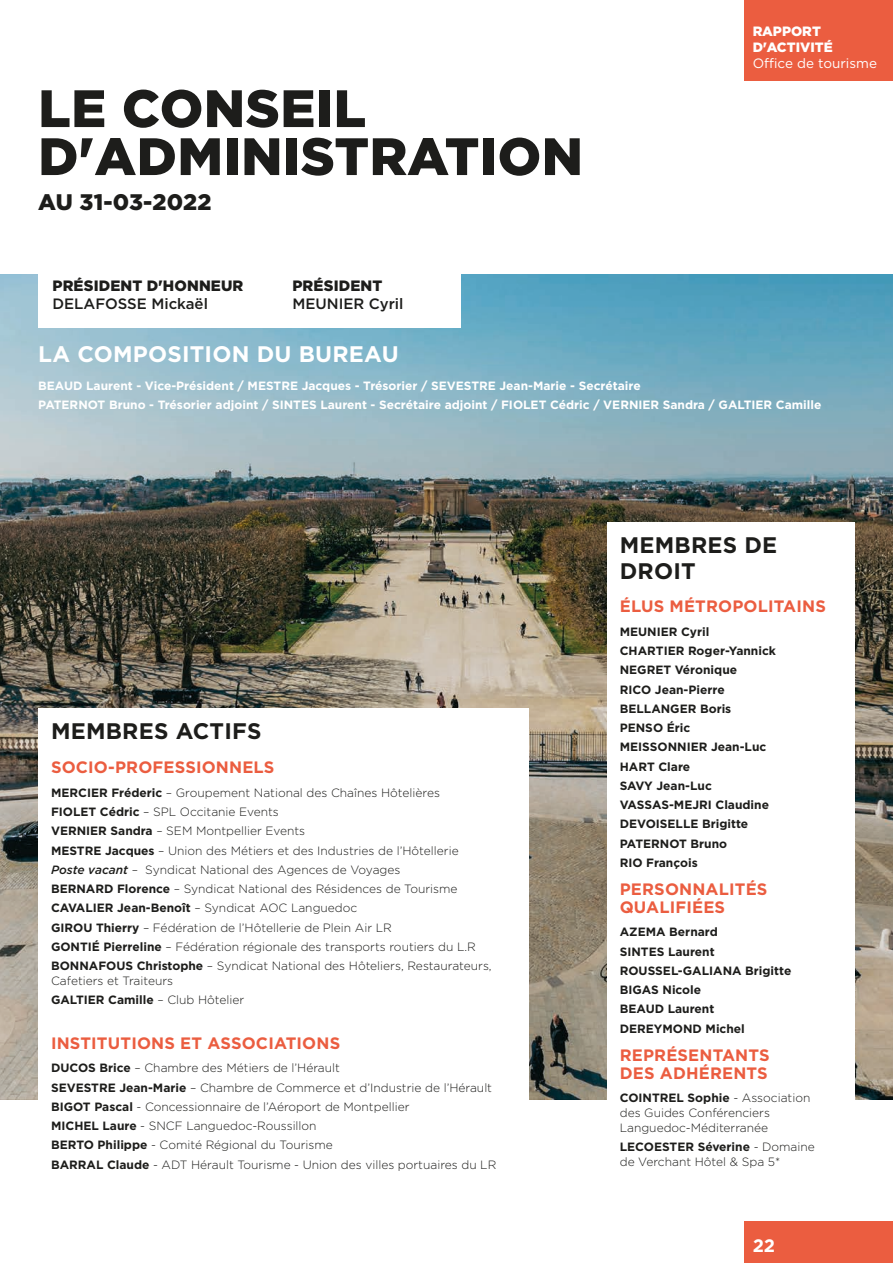
<style>
.page{position:relative;width:893px;height:1263px;background:#fff}
.page>*{position:absolute;margin:0;border:0;box-sizing:border-box;transform-origin:0 0}
.t1{font:900 52.5px/48px "Gotham";letter-spacing:.01em;color:#1d1d1b}
.t2{font:700 22.5px/25.5px "Gotham";letter-spacing:.01em;color:#1d1d1b}
.t3{font:700 22.5px "Gotham";letter-spacing:.01em;color:#fff}
.t4{font:900 22.5px "Gotham";letter-spacing:.005em;color:#1d1d1b}
.t5{font:700 18px "Gotham";color:#fff}
.t6{font:700 16.5px/18px "Gotham";letter-spacing:.01em;color:#eb5d40}
.t7{font:500 15px "Gotham";color:#1d1d1b}
.t8{font:900 15px "Gotham";letter-spacing:.01em;color:#1d1d1b}
.t9{font:900 13.5px/16.2px "Gotham";color:#fff}
.t10{font:13.5px "Gotham";color:#fff}
.t11{font:300 12px/19.2px "Gotham";color:#1d1d1b}
.t12{font:700 12px/19.2px "Gotham";color:#1d1d1b}
.t13{font:700 12px/19.2px "Gotham";color:#fff}
.s1{font-weight:700}
.s2{font-weight:500;font-style:italic}
</style>
<div class="page">
<div style="left:744px;top:1222px;width:149px;height:41px;background:#eb5d40"></div>
<div style="left:744px;top:0;width:149px;height:81px;background:#eb5d40"></div>
<img style="left:0;top:274px;width:893px;height:825px">
<div style="left:607px;top:522px;width:248px;height:678px;background:#fff"></div>
<div style="left:38px;top:261px;width:423px;height:67px;background:#fff"></div>
<div style="left:38px;top:709px;width:491px;height:479px;background:#fff"></div>
<h1 class="t1" style="left:38px;top:84px;width:546px">LE CONSEIL<br>D'ADMINISTRATION</h1>
<h2 class="t4" style="left:38px;top:186px;width:175px">AU 31-03-2022</h2>
<p class="t8" style="left:52px;top:276px;width:192px">PRÉSIDENT D'HONNEUR</p>
<p class="t7" style="left:52px;top:294px;width:157px">DELAFOSSE Mickaël</p>
<p class="t8" style="left:292px;top:276px;width:91px">PRÉSIDENT</p>
<p class="t7" style="left:292px;top:294px;width:113px">MEUNIER Cyril</p>
<p class="t9" style="left:753px;top:23px;width:82px">RAPPORT<br>D'ACTIVITÉ</p>
<p class="t10" style="left:753px;top:55px;width:126px">Office de tourisme</p>
<h2 class="t3" style="left:38px;top:340px;width:362px">LA COMPOSITION DU BUREAU</h2>
<p class="t13" style="left:38px;top:376px;width:785px">BEAUD Laurent - Vice-Président / MESTRE Jacques - Trésorier / SEVESTRE Jean-Marie - Secrétaire<br>PATERNOT Bruno - Trésorier adjoint / SINTES Laurent - Secrétaire adjoint / FIOLET Cédric / VERNIER Sandra / GALTIER Camille</p>
<h2 class="t2" style="left:51px;top:719px;width:212px">MEMBRES ACTIFS</h2>
<h3 class="t6" style="left:51px;top:758px;width:225px">SOCIO-PROFESSIONNELS</h3>
<p class="t11" style="left:51px;top:782px;width:442px"><span class="s1">MERCIER Fréderic</span> – Groupement National des Chaînes Hôtelières<br><span class="s1">FIOLET Cédric</span> – SPL Occitanie Events<br><span class="s1">VERNIER Sandra</span> – SEM Montpellier Events<br><span class="s1">MESTRE Jacques</span> – Union des Métiers et des Industries de l’Hôtellerie <span class="s2">Poste vacant</span> – Syndicat National des Agences de Voyages<br><span class="s1">BERNARD Florence</span> – Syndicat National des Résidences de Tourisme <span class="s1">CAVALIER Jean-Benoît</span> – Syndicat AOC Languedoc<br><span class="s1">GIROU Thierry</span> – Fédération de l’Hôtellerie de Plein Air LR<br><span class="s1">GONTIÉ Pierreline</span> – Fédération régionale des transports routiers du L.R <span class="s1">BONNAFOUS Christophe</span> – Syndicat National des Hôteliers, Restaurateurs,</p>
<p class="t11" style="left:51px;top:971px;width:195px">Cafetiers et Traiteurs<br><span class="s1">GALTIER Camille</span> – Club Hôtelier</p>
<h3 class="t6" style="left:51px;top:1034px;width:291px">INSTITUTIONS ET ASSOCIATIONS</h3>
<p class="t11" style="left:51px;top:1058px;width:447px"><span class="s1">DUCOS Brice</span> – Chambre des Métiers de l’Hérault<br><span class="s1">SEVESTRE Jean-Marie</span> – Chambre de Commerce et d’Industrie de l’Hérault <span class="s1">BIGOT Pascal</span> - Concessionnaire de l’Aéroport de Montpellier<br><span class="s1">MICHEL Laure</span> - SNCF Languedoc-Roussillon<br><span class="s1">BERTO Philippe</span> - Comité Régional du Tourisme<br><span class="s1">BARRAL Claude</span> - ADT Hérault Tourisme - Union des villes portuaires du LR</p>
<h2 class="t2" style="left:620px;top:532px;width:159px">MEMBRES DE<br>DROIT</h2>
<h3 class="t6" style="left:620px;top:597px;width:208px">ÉLUS MÉTROPOLITAINS</h3>
<p class="t12" style="left:620px;top:622px;width:158px">MEUNIER Cyril<br>CHARTIER Roger-Yannick<br>NEGRET Véronique<br>RICO Jean-Pierre<br>BELLANGER Boris<br>PENSO Éric<br>MEISSONNIER Jean-Luc<br>HART Clare<br>SAVY Jean-Luc<br>VASSAS-MEJRI Claudine<br>DEVOISELLE Brigitte<br>PATERNOT Bruno<br>RIO François</p>
<h3 class="t6" style="left:620px;top:880px;width:149px">PERSONNALITÉS<br>QUALIFIÉES</h3>
<p class="t12" style="left:620px;top:922px;width:173px">AZEMA Bernard<br>SINTES Laurent<br>ROUSSEL-GALIANA Brigitte<br>BIGAS Nicole<br>BEAUD Laurent<br>DEREYMOND Michel</p>
<h3 class="t6" style="left:620px;top:1046px;width:151px">REPRÉSENTANTS<br>DES ADHÉRENTS</h3>
<p class="t11" style="left:620px;top:1090px;width:192px;line-height:15px"><span class="s1">COINTREL Sophie</span> - Association des Guides Conférenciers<br>Languedoc-Méditerranée</p>
<p class="t11" style="left:620px;top:1139px;width:197px;line-height:15px"><span class="s1">LECOESTER Séverine</span> - Domaine de Verchant Hôtel &amp; Spa 5*</p>
<h3 class="t5" style="left:753px;top:1233px;width:24px">22</h3>
</div>
